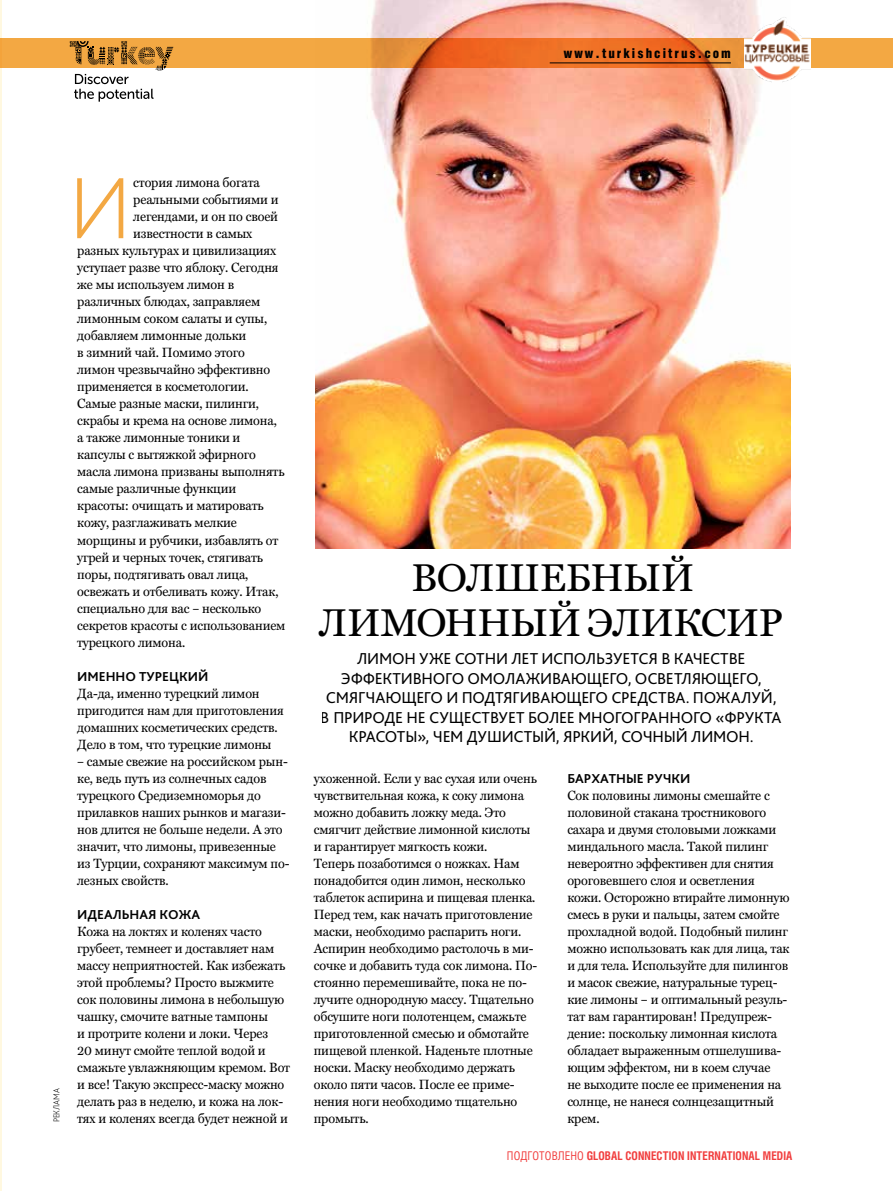
<style>
.page{position:relative;width:893px;height:1191px;background:#fff}
.page>*{position:absolute;margin:0;border:0;box-sizing:border-box;transform-origin:0 0}
.t1{font:200 90.9px "Bliss Pro";color:#f3a843}
.t2{font:39px/45px "NGT Miller";letter-spacing:-.015em;color:#000;text-align:center}
.t3{font:16.5px/19.5px "Bliss Pro";letter-spacing:-.01em;color:#000;text-align:center}
.t4{font:13.5px/17px "NGT Miller";letter-spacing:-.01em;color:#000;scale:.95 1}
.t5{font:700 13.5px "Bliss Pro";color:#000}
.t6{font:900 13.5px "Helios Cond";letter-spacing:.15em;color:#000}
.t7{font:700 12px "Helios Cond";letter-spacing:.01em;color:#f13d3d;scale:.95 1}
.t8{font:200 9px "Bliss Pro";letter-spacing:-.005em;color:#000;scale:.94 1}
.s1{font-weight:400}
</style>
<div class="page">
<hr style="left:0;top:0;width:1px;height:1191px;background:#ffefb3">
<img style="left:0;top:717px;width:2px;height:474px">
<svg style="left:74px;top:68px;width:91px;height:34px"></svg>
<img style="left:315px;top:0;width:476px;height:548px">
<svg style="left:0;top:38px;width:893px;height:30px;background:#e78b34"></svg>
<hr style="left:550px;top:63px;width:181px;height:1px;background:#000">
<img style="left:744px;top:17px;width:66px;height:65px">
<p class="t6" style="left:564px;top:46px;width:169px">www.turkishcitrus.com</p>
<p class="t8" style="left:51px;top:1122px;width:37px;rotate:-90deg">РЕКЛАМА</p>
<h1 class="t1" style="left:69px;top:151px;width:64px">И</h1>
<p class="t4" style="left:133px;top:174px;width:135px">стория лимона богата</p>
<p class="t4" style="left:133px;top:191px;width:154px">реальными событиями и</p>
<p class="t4" style="left:133px;top:208px;width:154px">легендами, и он по своей</p>
<p class="t4" style="left:133px;top:225px;width:127px">известности в самых</p>
<p class="t4" style="left:77px;top:242px;width:211px">разных культурах и цивилизациях</p>
<p class="t4" style="left:77px;top:259px;width:214px">уступает разве что яблоку. Сегодня</p>
<p class="t4" style="left:77px;top:276px;width:167px">же мы используем лимон в</p>
<p class="t4" style="left:77px;top:293px;width:194px">различных блюдах, заправляем</p>
<p class="t4" style="left:77px;top:310px;width:202px">лимонным соком салаты и супы,</p>
<p class="t4" style="left:77px;top:327px;width:180px">добавляем лимонные дольки</p>
<p class="t4" style="left:77px;top:344px;width:178px">в зимний чай. Помимо этого</p>
<p class="t4" style="left:77px;top:361px;width:205px">лимон чрезвычайно эффективно</p>
<p class="t4" style="left:77px;top:378px;width:182px">применяется в косметологии.</p>
<p class="t4" style="left:77px;top:395px;width:193px">Самые разные маски, пилинги,</p>
<p class="t4" style="left:77px;top:412px;width:212px">скрабы и крема на основе лимона,</p>
<p class="t4" style="left:77px;top:429px;width:173px">а также лимонные тоники и</p>
<p class="t4" style="left:77px;top:446px;width:190px">капсулы с вытяжкой эфирного</p>
<p class="t4" style="left:77px;top:463px;width:220px">масла лимона призваны выполнять</p>
<p class="t4" style="left:77px;top:480px;width:169px">самые различные функции</p>
<p class="t4" style="left:77px;top:497px;width:198px">красоты: очищать и матировать</p>
<p class="t4" style="left:77px;top:514px;width:170px">кожу, разглаживать мелкие</p>
<p class="t4" style="left:77px;top:531px;width:213px">морщины и рубчики, избавлять от</p>
<p class="t4" style="left:77px;top:548px;width:197px">угрей и черных точек, стягивать</p>
<p class="t4" style="left:77px;top:565px;width:182px">поры, подтягивать овал лица,</p>
<p class="t4" style="left:77px;top:582px;width:213px">освежать и отбеливать кожу. Итак,</p>
<p class="t4" style="left:77px;top:599px;width:195px">специально для вас – несколько</p>
<p class="t4" style="left:77px;top:616px;width:221px">секретов красоты с использованием</p>
<p class="t4" style="left:77px;top:633px;width:115px">турецкого лимона.</p>
<p class="t5" style="left:77px;top:667px;width:133px">ИМЕННО ТУРЕЦКИЙ</p>
<p class="t4" style="left:77px;top:684px;width:219px">Да-да, именно турецкий лимон пригодится нам для приготовления домашних косметических средств.<br>Дело в том, что турецкие лимоны</p>
<p class="t4" style="left:77px;top:752px;width:225px">– самые свежие на российском рын&shy;ке, ведь путь из солнечных садов турецкого Средиземноморья до прилавков наших рынков и магази&shy;нов длится не больше недели. А это значит, что лимоны, привезенные из Турции, сохраняют максимум по&shy;лезных свойств.</p>
<p class="t5" style="left:77px;top:906px;width:124px">ИДЕАЛЬНАЯ КОЖА</p>
<p class="t4" style="left:77px;top:922px;width:226px">Кожа на локтях и коленях часто грубеет, темнеет и доставляет нам массу неприятностей. Как избежать этой проблемы? Просто выжмите сок половины лимона в небольшую чашку, смочите ватные тампоны<br>и протрите колени и локи. Через<br>20 минут смойте теплой водой и смажьте увлажняющим кремом. Вот и все! Такую экспресс-маску можно делать раз в неделю, и кожа на лок&shy;тях и коленях всегда будет нежной и</p>
<h2 class="t2" style="left:319px;top:554px;width:465px">ВОЛШЕБНЫЙ<br>ЛИМОННЫЙ ЭЛИКСИР</h2>
<p class="t3" style="left:321px;top:648px;width:462px">ЛИМОН УЖЕ СОТНИ ЛЕТ ИСПОЛЬЗУЕТСЯ В КАЧЕСТВЕ ЭФФЕКТИВНОГО ОМОЛАЖИВАЮЩЕГО, ОСВЕТЛЯЮЩЕГО, СМЯГЧАЮЩЕГО И ПОДТЯГИВАЮЩЕГО СРЕДСТВА. ПОЖАЛУЙ, В ПРИРОДЕ НЕ СУЩЕСТВУЕТ БОЛЕЕ МНОГОГРАННОГО «ФРУКТА КРАСОТЫ», ЧЕМ ДУШИСТЫЙ, ЯРКИЙ, СОЧНЫЙ ЛИМОН.</p>
<p class="t4" style="left:314px;top:769px;width:237px">ухоженной. Если у вас сухая или очень чувствительная кожа, к соку лимона можно добавить ложку меда. Это смягчит действие лимонной кислоты и гарантирует мягкость кожи.<br>Теперь позаботимся о ножках. Нам понадобится один лимон, несколько таблеток аспирина и пищевая пленка.<br>Перед тем, как начать приготовление маски, необходимо распарить ноги.<br>Аспирин необходимо растолочь в ми&shy;сочке и добавить туда сок лимона. По&shy;стоянно перемешивайте, пока не по&shy;лучите однородную массу. Тщательно обсушите ноги полотенцем, смажьте приготовленной смесью и обмотайте пищевой пленкой. Наденьте плотные носки. Маску необходимо держать около пяти часов. После ее приме&shy;нения ноги необходимо тщательно промыть.</p>
<p class="t5" style="left:567px;top:769px;width:125px">БАРХАТНЫЕ РУЧКИ</p>
<p class="t4" style="left:567px;top:786px;width:235px">Сок половины лимоны смешайте с половиной стакана тростникового сахара и двумя столовыми ложками миндального масла. Такой пилинг невероятно эффективен для снятия ороговевшего слоя и осветления кожи. Осторожно втирайте лимонную смесь в руки и пальцы, затем смойте прохладной водой. Подобный пилинг можно использовать как для лица, так и для тела. Используйте для пилингов и масок свежие, натуральные турец&shy;кие лимоны – и оптимальный резуль&shy;тат вам гарантирован! Предупреж&shy;дение: поскольку лимонная кислота обладает выраженным отшелушива&shy;ющим эффектом, ни в коем случае<br>не выходите после ее применения на солнце, не нанеся солнцезащитный крем.</p>
<p class="t7" style="left:507px;top:1147px;width:302px"><span class="s1">ПОДГОТОВЛЕНО</span> GLOBAL CONNECTION INTERNATIONAL MEDIA</p>
</div>
